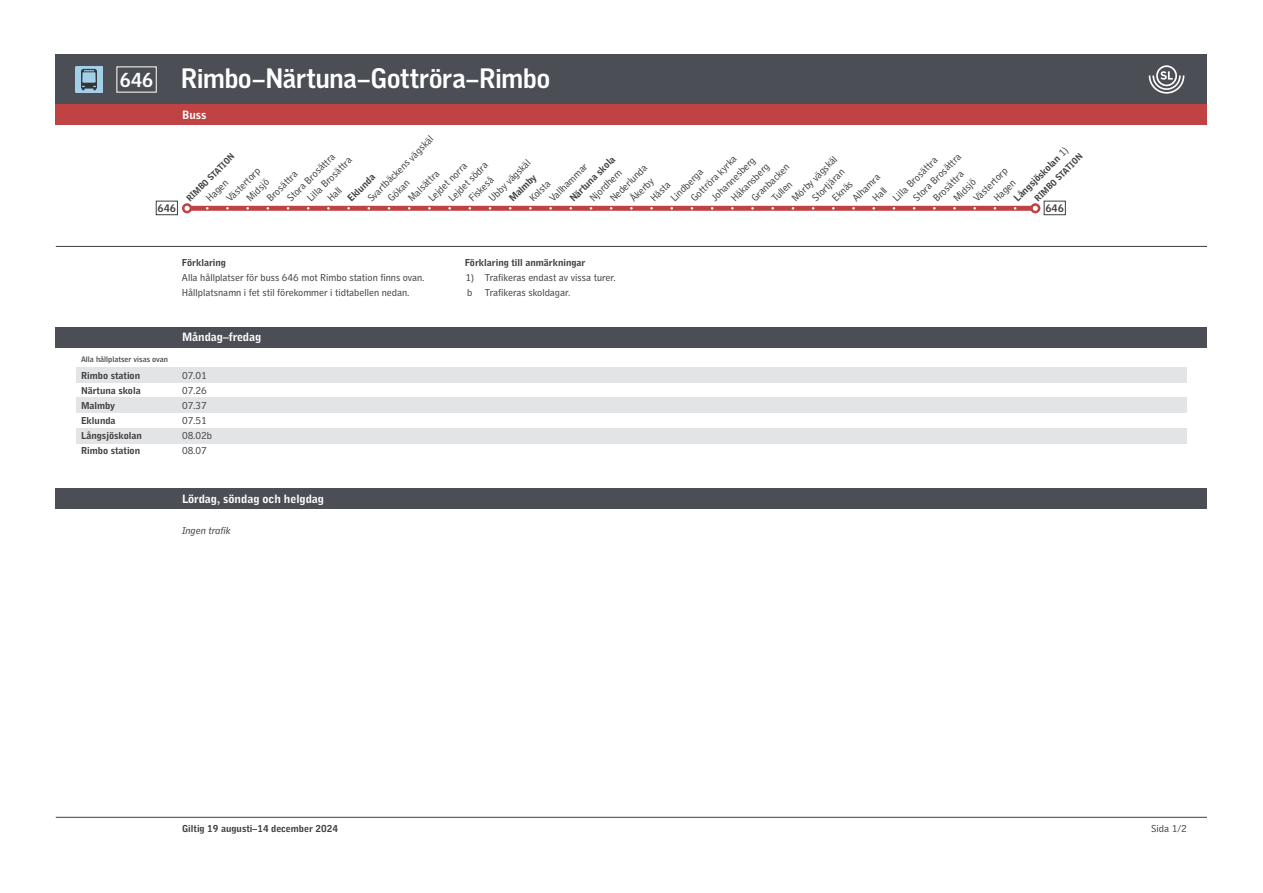
<style>
.page{position:relative;width:1263px;height:893px;background:#fff}
.page>*{position:absolute;margin:0;border:0;box-sizing:border-box;transform-origin:0 0}
.t1{font:700 26.7px "SL Gothic Display";color:#fff}
.t2{font:700 12.15px "SL Gothic Timetable 2";color:#fff}
.t3{font:700 10.35px "SL Gothic Display";letter-spacing:.055em;color:#3f3d3e}
.t4{font:10.05px/15.1px "SL Gothic Timetable 2";color:#3f3d3e}
.t5{font:700 10.05px/15.1px "SL Gothic Timetable 2";color:#3f3d3e}
.t6{font:italic 10.05px "SL Gothic Timetable 2";color:#3f3d3e}
.t7{font:700 9.15px "SL Gothic Timetable 2";color:#3f3d3e}
.t8{font:500 8.1px "SL Gothic Timetable 2";color:#3f3d3e}
.s1{font-size:19.2px}
.s2{font-weight:400}
</style>
<div class="page">
<div style="left:56px;top:54px;width:1151px;height:51px;background:#4b4f55"></div>
<img style="left:76px;top:66px;width:26px;height:27px">
<div style="left:56px;top:105px;width:1151px;height:20px;background:#c04343"></div>
<hr style="left:56px;top:817px;width:1151px;height:1px;background:#3f3d3e">
<svg style="left:1149px;top:65px;width:35px;height:29px"></svg>
<div style="left:156px;top:201px;width:22px;height:14px;border:1px solid #3f3d3e"></div>
<hr style="left:56px;top:246px;width:1151px;height:1px;background:#3f3d3e">
<div style="left:56px;top:327px;width:1151px;height:20px;background:#4b4f55"></div>
<div style="left:56px;top:488px;width:1151px;height:21px;background:#4b4f55"></div>
<div style="left:191px;top:206px;width:844px;height:5px;background:#c04343"></div>
<div style="left:182px;top:203px;width:10px;height:10px;border:2px solid #c04343;border-radius:50%"></div>
<div style="left:1030px;top:203px;width:10px;height:10px;border:2px solid #c04343;border-radius:50%"></div>
<div style="left:1044px;top:201px;width:22px;height:14px;border:1px solid #3f3d3e"></div>
<div style="left:76px;top:367px;width:1111px;height:15px;background:#e2e4e6"></div>
<div style="left:76px;top:398px;width:1111px;height:15px;background:#e2e4e6"></div>
<div style="left:76px;top:428px;width:1111px;height:15px;background:#e2e4e6"></div>
<h1 class="t1" style="left:120px;top:68px;width:431px"><span class="s1">646</span> Rimbo–Närtuna–Gottröra–Rimbo</h1>
<p class="t2" style="left:182px;top:111px;width:26px">Buss</p>
<p class="t3" style="left:158px;top:204px;width:19px">646</p>
<p class="t4" style="left:365px;top:195px;width:90px;rotate:-45deg">Svartbäckens vägskäl</p>
<p class="t5" style="left:1011px;top:195px;width:73px;rotate:-45deg">Långsjöskolan <span class="s2">1)</span></p>
<p class="t7" style="left:1034px;top:198px;width:65px;rotate:-45deg">RIMBO STATION</p>
<p class="t3" style="left:1046px;top:204px;width:19px">646</p>
<p class="t7" style="left:186px;top:198px;width:65px;rotate:-45deg">RIMBO STATION</p>
<p class="t4" style="left:284px;top:195px;width:65px;rotate:-45deg">Stora Brosättra</p>
<p class="t4" style="left:910px;top:195px;width:65px;rotate:-45deg">Stora Brosättra</p>
<p class="t4" style="left:789px;top:195px;width:61px;rotate:-45deg">Mörby vägskäl</p>
<p class="t4" style="left:688px;top:195px;width:62px;rotate:-45deg">Gottröra kyrka</p>
<p class="t5" style="left:567px;top:195px;width:61px;rotate:-45deg">Närtuna skola</p>
<p class="t4" style="left:304px;top:195px;width:60px;rotate:-45deg">Lilla Brosättra</p>
<p class="t4" style="left:890px;top:195px;width:60px;rotate:-45deg">Lilla Brosättra</p>
<p class="t4" style="left:708px;top:195px;width:60px;rotate:-45deg">Johannesberg</p>
<p class="t4" style="left:486px;top:195px;width:56px;rotate:-45deg">Ubby vägskäl</p>
<p class="t4" style="left:445px;top:195px;width:53px;rotate:-45deg">Lejdet södra</p>
<p class="t4" style="left:425px;top:195px;width:52px;rotate:-45deg">Lejdet norra</p>
<p class="t4" style="left:537px;top:185px;width:51px;line-height:14.2px;text-indent:-14px;rotate:-45deg">Kolsta<br>Vallhammar</p>
<p class="t4" style="left:728px;top:195px;width:51px;rotate:-45deg">Håkansberg</p>
<p class="t4" style="left:748px;top:195px;width:51px;rotate:-45deg">Granbacken</p>
<p class="t4" style="left:607px;top:195px;width:49px;rotate:-45deg">Nederlunda</p>
<p class="t4" style="left:223px;top:195px;width:45px;rotate:-45deg">Västertorp</p>
<p class="t4" style="left:971px;top:195px;width:45px;rotate:-45deg">Västertorp</p>
<p class="t4" style="left:668px;top:195px;width:43px;rotate:-45deg">Lindberga</p>
<p class="t4" style="left:809px;top:195px;width:43px;rotate:-45deg">Stortjäran</p>
<p class="t4" style="left:587px;top:195px;width:42px;rotate:-45deg">Njordhem</p>
<p class="t4" style="left:405px;top:195px;width:41px;rotate:-45deg">Malsättra</p>
<p class="t4" style="left:264px;top:195px;width:41px;rotate:-45deg">Brosättra</p>
<p class="t4" style="left:930px;top:195px;width:41px;rotate:-45deg">Brosättra</p>
<p class="t4" style="left:829px;top:195px;width:26px;rotate:-45deg">Eknäs</p>
<p class="t4" style="left:849px;top:195px;width:36px;rotate:-45deg">Alhamra</p>
<p class="t5" style="left:345px;top:195px;width:36px;rotate:-45deg">Eklunda</p>
<p class="t5" style="left:506px;top:195px;width:36px;rotate:-45deg">Malmby</p>
<p class="t4" style="left:466px;top:195px;width:32px;rotate:-45deg">Fiskeså</p>
<p class="t4" style="left:627px;top:195px;width:30px;rotate:-45deg">Åkerby</p>
<p class="t4" style="left:244px;top:195px;width:29px;rotate:-45deg">Midsjö</p>
<p class="t4" style="left:950px;top:195px;width:29px;rotate:-45deg">Midsjö</p>
<p class="t4" style="left:203px;top:195px;width:28px;rotate:-45deg">Hagen</p>
<p class="t4" style="left:991px;top:195px;width:28px;rotate:-45deg">Hagen</p>
<p class="t4" style="left:385px;top:195px;width:28px;rotate:-45deg">Gökan</p>
<p class="t4" style="left:769px;top:195px;width:26px;rotate:-45deg">Tullen</p>
<p class="t4" style="left:647px;top:195px;width:25px;rotate:-45deg">Håsta</p>
<p class="t4" style="left:324px;top:195px;width:17px;rotate:-45deg">Hall</p>
<p class="t4" style="left:870px;top:195px;width:17px;rotate:-45deg">Hall</p>
<p class="t8" style="left:81px;top:357px;width:89px">Alla hållplatser visas ovan</p>
<p class="t5" style="left:81px;top:368px;width:62px">Rimbo station<br>Närtuna skola<br>Malmby<br>Eklunda<br>Långsjöskolan<br>Rimbo station</p>
<p class="t5" style="left:182px;top:256px;width:46px">Förklaring</p>
<p class="t4" style="left:182px;top:271px;width:244px">Alla hållplatser för buss 646 mot Rimbo station finns ovan.<br>Hållplatsnamn i fet stil förekommer i tidtabellen nedan.</p>
<p class="t2" style="left:182px;top:333px;width:81px">Måndag–fredag</p>
<p class="t4" style="left:182px;top:368px;width:32px">07.01<br>07.26<br>07.37<br>07.51<br>08.02b<br>08.07</p>
<p class="t2" style="left:182px;top:495px;width:144px">Lördag, söndag och helgdag</p>
<p class="t6" style="left:182px;top:525px;width:50px">Ingen trafik</p>
<p class="t5" style="left:465px;top:256px;width:122px">Förklaring till anmärkningar</p>
<p class="t4" style="left:466px;top:271px;width:152px">1) Trafikeras endast av vissa turer. b Trafikeras skoldagar.</p>
<p class="t5" style="left:182px;top:822px;width:157px">Giltig 19 augusti–14 december 2024</p>
<p class="t4" style="left:1151px;top:822px;width:37px">Sida 1/2</p>
</div>
